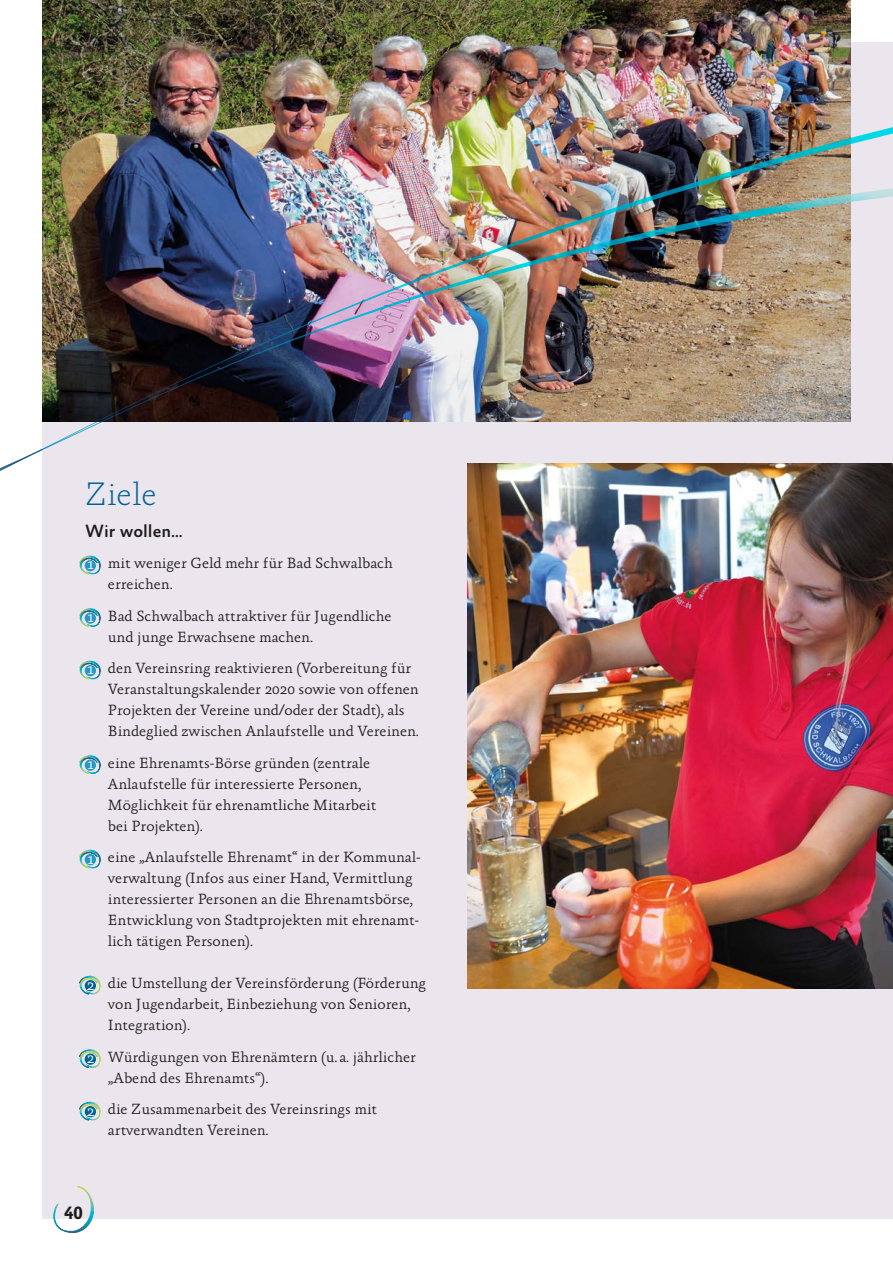
<style>
.page{position:relative;width:893px;height:1263px;background:#fff}
.page>*{position:absolute;margin:0;border:0;box-sizing:border-box;transform-origin:0 0}
.t1{font:100 33px "Absara TF";color:#006293}
.t2{font:500 18px "Absara Sans TF";color:#1d1d1b}
.t3{font:700 18px "Absara Sans TF";color:#1d1d1b}
.t4{font:300 15px/21px "Absara";color:#1d1d1b}
.s1{color:#fff}
</style>
<div class="page">
<div style="left:43px;top:43px;width:850px;height:1176px;background:#ebe5ed"></div>
<svg style="left:79px;top:555px;width:22px;height:19px"></svg>
<div style="left:85px;top:560px;width:11px;height:11px;background:#2897c4;border-radius:50%"></div>
<svg style="left:79px;top:608px;width:22px;height:19px"></svg>
<div style="left:85px;top:612px;width:11px;height:12px;background:#2897c4;border-radius:50%"></div>
<svg style="left:79px;top:660px;width:22px;height:19px"></svg>
<div style="left:85px;top:665px;width:11px;height:11px;background:#2897c4;border-radius:50%"></div>
<svg style="left:79px;top:755px;width:22px;height:19px"></svg>
<div style="left:85px;top:759px;width:11px;height:12px;background:#2897c4;border-radius:50%"></div>
<svg style="left:79px;top:849px;width:22px;height:19px"></svg>
<div style="left:85px;top:854px;width:11px;height:11px;background:#2897c4;border-radius:50%"></div>
<svg style="left:79px;top:975px;width:22px;height:19px"></svg>
<div style="left:85px;top:980px;width:11px;height:11px;background:#006293;border-radius:50%"></div>
<svg style="left:79px;top:1049px;width:22px;height:19px"></svg>
<div style="left:85px;top:1053px;width:11px;height:12px;background:#006293;border-radius:50%"></div>
<svg style="left:79px;top:1101px;width:22px;height:19px"></svg>
<div style="left:85px;top:1106px;width:11px;height:11px;background:#006293;border-radius:50%"></div>
<img style="left:42px;top:0;width:851px;height:532px">
<img style="left:0;top:163px;width:893px;height:346px">
<img style="left:468px;top:463px;width:425px;height:525px">
<svg style="left:53px;top:1186px;width:41px;height:48px"></svg>
<h1 class="t1" style="left:85px;top:475px;width:73px">Ziele</h1>
<p class="t2" style="left:85px;top:521px;width:99px">Wir wollen…</p>
<p class="t4" style="left:108px;top:553px;width:286px;text-indent:-21px"><span class="s1">1</span> mit weniger Geld mehr für Bad Schwalbach erreichen.</p>
<p class="t4" style="left:108px;top:605px;width:285px;text-indent:-21px"><span class="s1">1</span> Bad Schwalbach attraktiver für Jugendliche und junge Erwachsene machen.</p>
<p class="t4" style="left:108px;top:658px;width:313px;text-indent:-21px"><span class="s1">1</span> den Vereinsring reaktivieren (Vorbereitung für Veranstaltungskalender 2020 sowie von offenen Projekten der Vereine und/oder der Stadt), als Bindeglied zwischen Anlaufstelle und Vereinen.</p>
<p class="t4" style="left:108px;top:752px;width:270px;text-indent:-21px"><span class="s1">1</span> eine Ehrenamts-Börse gründen (zentrale Anlaufstelle für interessierte Personen, Möglichkeit für ehrenamtliche Mitarbeit bei Projekten).</p>
<p class="t4" style="left:108px;top:847px;width:314px;text-indent:-21px"><span class="s1">1</span> eine „Anlaufstelle Ehrenamt“ in der Kommunal&shy;verwaltung (Infos aus einer Hand, Vermittlung interessierter Personen an die Ehrenamtsbörse, Entwicklung von Stadtprojekten mit ehrenamt&shy;lich tätigen Personen).</p>
<p class="t4" style="left:108px;top:973px;width:320px;text-indent:-21px"><span class="s1">2</span> die Umstellung der Vereinsförderung (Förderung von Jugendarbeit, Einbeziehung von Senioren,<br>Integration).</p>
<p class="t4" style="left:108px;top:1046px;width:309px;text-indent:-21px"><span class="s1">2</span> Würdigungen von Ehrenämtern (u. a. jährlicher „Abend des Ehrenamts“).</p>
<p class="t4" style="left:108px;top:1099px;width:271px;text-indent:-21px"><span class="s1">2</span> die Zusammenarbeit des Vereinsrings mit artverwandten Vereinen.</p>
<p class="t3" style="left:64px;top:1204px;width:20px">40</p>
</div>
